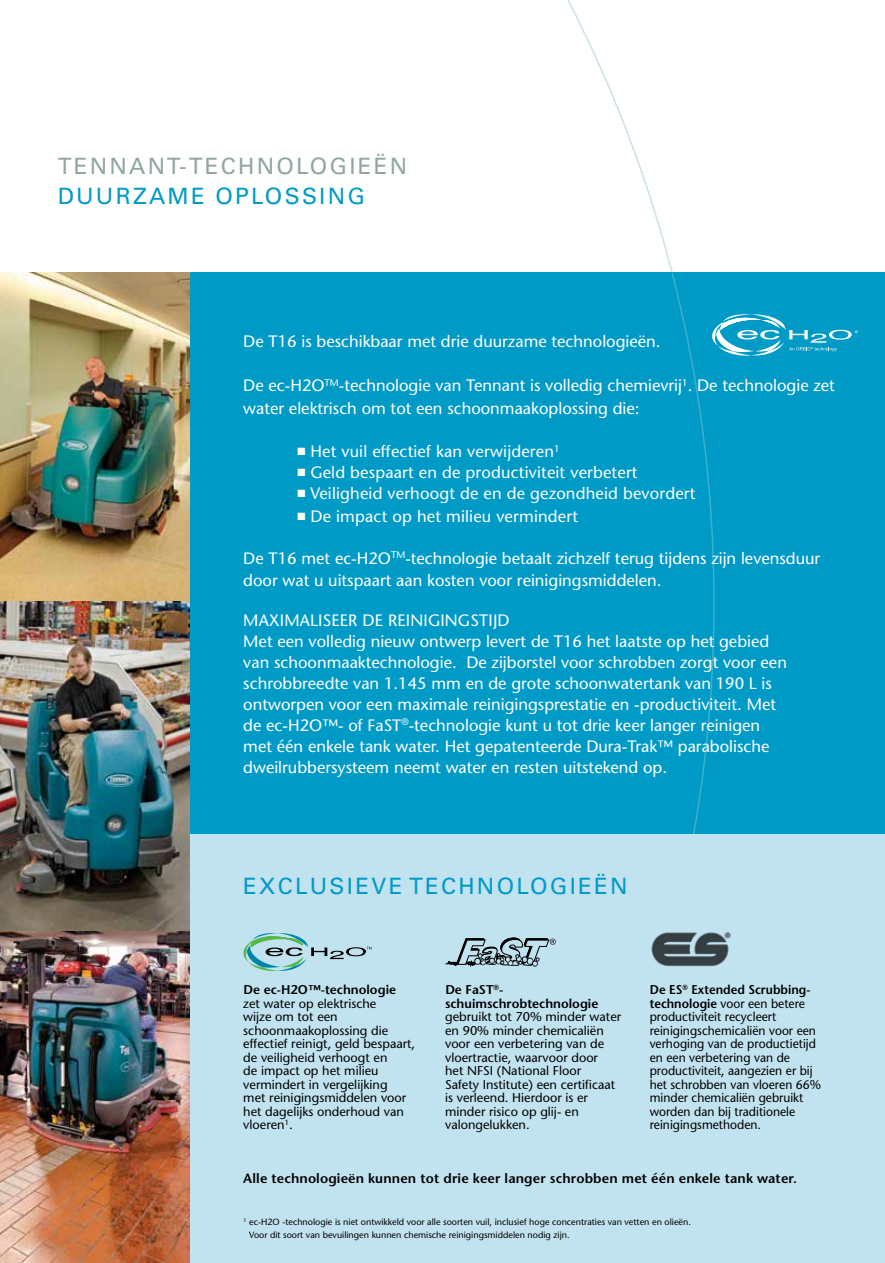
<style>
.page{position:relative;width:885px;height:1263px;background:#fff}
.page>*{position:absolute;margin:0;border:0;box-sizing:border-box;transform-origin:0 0}
.t1{font:22.5px "Univers LT Std";letter-spacing:.1em;color:#009ac7}
.t2{font:22.5px "Univers LT Std";letter-spacing:.1em;color:#91a5a5}
.t3{font:500 16.5px/21px "Stone Sans Std";color:#fff}
.t4{font:600 13.5px "Stone Sans Std";letter-spacing:.01em;color:#000}
.t5{font:500 12.75px/13.5px "Stone Sans Std";color:#000}
.t6{font:500 12.75px/13.5px "Stone Sans Std";color:#000;scale:.95 1}
.t7{font:600 12.75px/13.5px "Stone Sans Std";color:#000}
.t8{font:500 9px/13.5px "Stone Sans Std";color:#000}
.s1{font-weight:600}
</style>
<div class="page">
<div style="left:0;top:273px;width:884px;height:917px;background:#009ac7"></div>
<div style="left:0;top:835px;width:884px;height:428px;background:#c1e2ef"></div>
<svg style="left:573px;top:271px;width:142px;height:564px"></svg>
<img style="left:0;top:273px;width:189px;height:990px">
<svg style="left:710px;top:314px;width:147px;height:42px"></svg>
<svg style="left:243px;top:933px;width:128px;height:38px"></svg>
<hr style="left:446px;top:963px;width:31px;height:1px;background:#000">
<svg style="left:448px;top:937px;width:107px;height:29px"></svg>
<img style="left:651px;top:932px;width:79px;height:35px">
<h1 class="t2" style="left:58px;top:153px;width:351px">TENNANT-TECHNOLOGIEËN</h1>
<h1 class="t1" style="left:58px;top:183px;width:309px">DUURZAME OPLOSSING</h1>
<p class="t3" style="left:243px;top:331px;width:419px">De T16 is beschikbaar met drie duurzame technologieën.</p>
<p class="t3" style="left:243px;top:374px;width:593px;line-height:22.5px">De ec-H2O<sup>TM</sup>-technologie van Tennant is volledig chemievrij<sup>1</sup>. De technologie zet water elektrisch om tot een schoonmaakoplossing die:</p>
<p class="t3" style="left:297px;top:441px;width:264px">■ Het vuil effectief kan verwijderen<sup>1</sup></p>
<p class="t3" style="left:297px;top:462px;width:342px">■ Geld bespaart en de productiviteit verbetert</p>
<p class="t3" style="left:297px;top:483px;width:399px">■ Veiligheid verhoogt de en de gezondheid bevordert</p>
<p class="t3" style="left:297px;top:506px;width:282px">■ De impact op het milieu vermindert</p>
<p class="t3" style="left:243px;top:547px;width:578px;line-height:22.5px">De T16 met ec-H2O<sup>TM</sup>-technologie betaalt zichzelf terug tijdens zijn levensduur door wat u uitspaart aan kosten voor reinigingsmiddelen.</p>
<p class="t3" style="left:243px;top:609px;width:545px">MAXIMALISEER DE REINIGINGSTIJD<br>Met een volledig nieuw ontwerp levert de T16 het laatste op het gebied van schoonmaaktechnologie. De zijborstel voor schrobben zorgt voor een schrobbreedte van 1.145 mm en de grote schoonwatertank van 190 L is ontworpen voor een maximale reinigingsprestatie en -productiviteit. Met de ec-H2O™- of FaST<sup>®</sup>-technologie kunt u tot drie keer langer reinigen met één enkele tank water. Het gepatenteerde Dura-Trak™ parabolische dweilrubbersysteem neemt water en resten uitstekend op.</p>
<h1 class="t1" style="left:243px;top:872px;width:386px">EXCLUSIEVE TECHNOLOGIEËN</h1>
<p class="t7" style="left:243px;top:983px;width:154px">De ec-H2O™-technologie</p>
<p class="t5" style="left:243px;top:997px;width:173px">zet water op elektrische<br>wijze om tot een schoonmaakoplossing die effectief reinigt, geld bespaart, de veiligheid verhoogt en<br>de impact op het milieu vermindert in vergelijking<br>met reinigingsmiddelen voor het dagelijks onderhoud van vloeren<sup>1</sup>.</p>
<p class="t7" style="left:445px;top:983px;width:155px">De FaST<sup>®</sup>- schuimschrobtechnologie</p>
<p class="t5" style="left:445px;top:1010px;width:178px">gebruikt tot 70% minder water en 90% minder chemicaliën voor een verbetering van de vloertractie, waarvoor door<br>het NFSI (National Floor<br>Safety Institute) een certificaat is verleend. Hierdoor is er minder risico op glij- en valongelukken.</p>
<p class="t6" style="left:649px;top:983px;width:182px"><span class="s1">De ES</span><sup>®</sup> <span class="s1">Extended Scrubbing&shy;technologie</span> voor een betere productiviteit recycleert reinigingschemicaliën voor een verhoging van de productietijd en een verbetering van de productiviteit, aangezien er bij het schrobben van vloeren 66% minder chemicaliën gebruikt worden dan bij traditionele reinigingsmethoden.</p>
<p class="t4" style="left:243px;top:1170px;width:555px">Alle technologieën kunnen tot drie keer langer schrobben met één enkele tank water.</p>
<p class="t8" style="left:249px;top:1215px;width:443px;text-indent:-6px"><sup>1</sup> ec-H2O -technologie is niet ontwikkeld voor alle soorten vuil, inclusief hoge concentraties van vetten en olieën.<br>Voor dit soort van bevuilingen kunnen chemische reinigingsmiddelen nodig zijn.</p>
</div>
